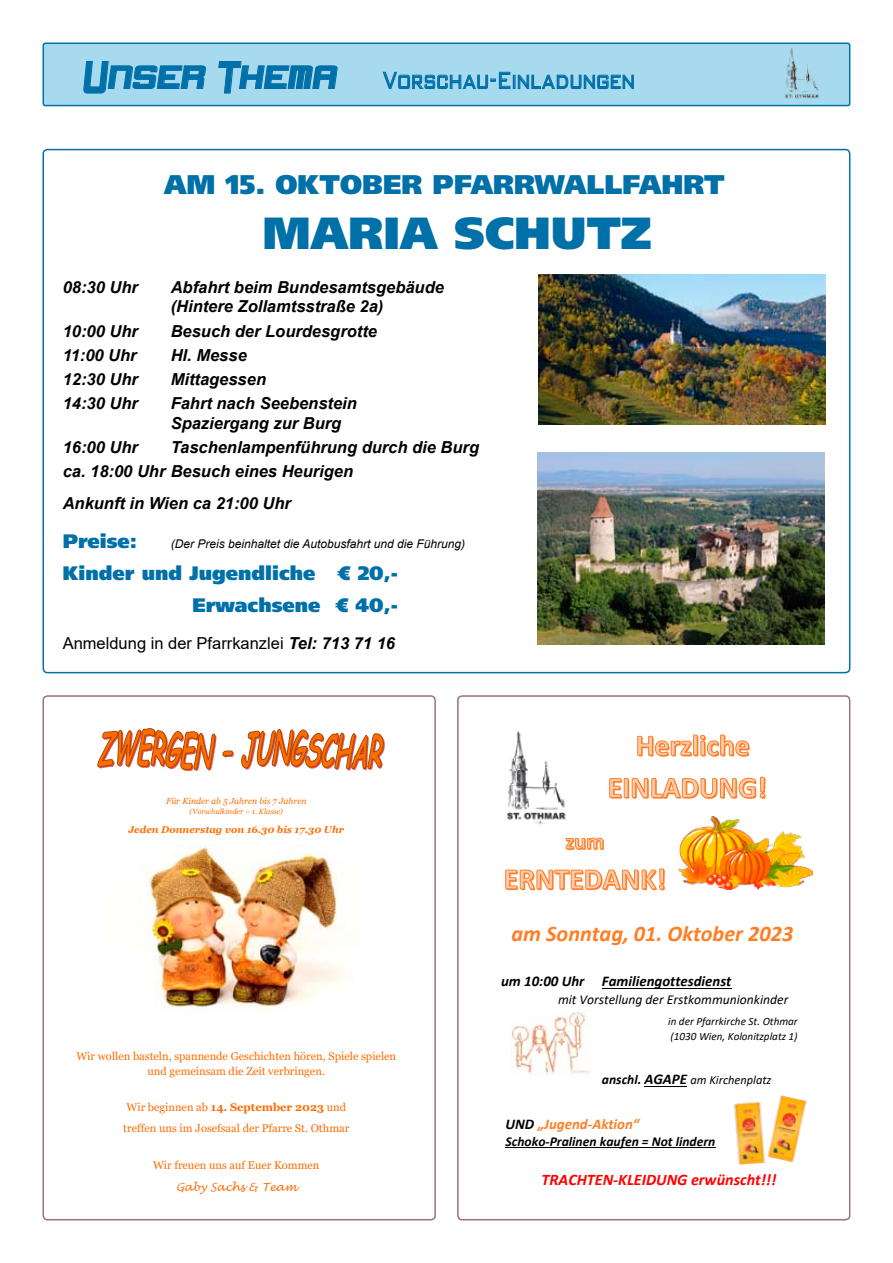
<style>
.page{position:relative;width:893px;height:1263px;background:#fff}
.page>*{position:absolute;margin:0;border:0;box-sizing:border-box;transform-origin:0 0}
.t1{font:45px "Frutiger LT 95 Ult Blk";color:#0070a8}
.t2{font:300 31.5px "Bank Gothic BT";letter-spacing:-.025em;color:#0070a8;scale:.67 1}
.t3{font:27px "Frutiger LT 95 Ult Blk";color:#0070a8}
.t4{font:italic 700 22.35px "Calibri";color:#ff7e25}
.t5{font:19.5px/32px "Frutiger LT 95 Ult Blk";color:#0070a8;text-align:right}
.t6{font:italic 700 16.5px/19.8px "Arial";color:#000}
.t7{font:16.5px "Arial";color:#000}
.t8{font:italic 700 16.05px "Calibri";color:#f00}
.t9{font:italic 700 14.85px "Calibri";color:#000}
.t10{font:italic 700 14.85px "Calibri";color:#ff7e25}
.t11{font:italic 13.65px "Calibri";color:#000}
.t12{font:italic 700 13.65px "Calibri";color:#000}
.t13{font:italic 12.45px "Calibri";color:#000}
.t14{font:italic 12px "Arial";color:#000}
.t15{font:11.1px/14.5px "Georgia";color:#ff6c00;text-align:center}
.t16{font:italic 11.1px/14.5px "Calibri";color:#000}
.t17{font:italic 11.1px "Lucida Handwriting";color:#ff6c00}
.t18{font:italic 700 9.9px "Georgia";color:#ff6c00}
.t19{font:italic 8.7px "Georgia";color:#ff6c00}
.t20{font:italic 7.35px "Georgia";color:#ff6c00}
.s1{font-family:"Never Say Die";font-weight:400;font-size:45px}
.s2{font-weight:700;font-style:italic}
.s3{font-weight:700}
.s4{font-weight:700;font-size:13.65px}
.s5{font-weight:700;font-size:14.85px}
.s6{color:#000}
</style>
<div class="page">
<div style="left:43px;top:695px;width:393px;height:525px;border:2px solid #9c6e85;border-radius:4px"></div>
<div style="left:457px;top:695px;width:393px;height:525px;border:2px solid #9c6e85;border-radius:4px"></div>
<svg style="left:566px;top:838px;width:38px;height:12px"></svg>
<svg style="left:505px;top:868px;width:160px;height:23px"></svg>
<hr style="left:602px;top:988px;width:129px;height:1px;background:#000">
<hr style="left:644px;top:1086px;width:43px;height:1px;background:#000">
<hr style="left:505px;top:1147px;width:210px;height:1px;background:#000">
<svg style="left:637px;top:735px;width:113px;height:22px"></svg>
<svg style="left:609px;top:777px;width:156px;height:22px"></svg>
<img style="left:510px;top:1010px;width:81px;height:64px">
<img style="left:770px;top:1095px;width:37px;height:68px">
<img style="left:734px;top:1102px;width:36px;height:63px">
<img style="left:678px;top:816px;width:135px;height:73px">
<img style="left:507px;top:731px;width:59px;height:94px">
<svg style="left:98px;top:728px;width:287px;height:43px"></svg>
<img style="left:138px;top:844px;width:207px;height:169px">
<img style="left:538px;top:275px;width:287px;height:150px">
<img style="left:538px;top:453px;width:287px;height:191px">
<div style="left:43px;top:43px;width:807px;height:63px;background:#a7daef;border-radius:2px"></div>
<div style="left:43px;top:43px;width:807px;height:63px;border:2px solid #0070a8;border-radius:2px"></div>
<svg style="left:382px;top:72px;width:252px;height:17px"></svg>
<svg style="left:83px;top:61px;width:123px;height:33px"></svg>
<svg style="left:218px;top:61px;width:120px;height:33px"></svg>
<img style="left:785px;top:48px;width:34px;height:53px">
<h2 class="t2" style="left:85px;top:63px;width:823px"><span class="s1">Unser Thema</span> Vorschau-Einladungen</h2>
<h3 class="t3" style="left:164px;top:168px;width:27px">Am</h3>
<h3 class="t3" style="left:226px;top:168px;width:136px">15. Oktobe</h3>
<h3 class="t3" style="left:402px;top:168px;width:324px">r Pfarrwall fahrt</h3>
<h1 class="t1" style="left:263px;top:206px;width:391px">maria Schutz</h1>
<p class="t6" style="left:63px;top:277px;width:77px">08:30 Uhr</p>
<p class="t6" style="left:171px;top:277px;width:275px">Abfahrt beim Bundesamtsgebäude (Hintere Zollamtsstraße 2a)</p>
<p class="t6" style="left:63px;top:321px;width:77px">10:00 Uhr</p>
<p class="t6" style="left:171px;top:321px;width:208px">Besuch der Lourdesgrotte</p>
<p class="t6" style="left:63px;top:345px;width:75px">11:00 Uhr</p>
<p class="t6" style="left:171px;top:345px;width:78px">Hl. Messe</p>
<p class="t6" style="left:63px;top:369px;width:77px">12:30 Uhr</p>
<p class="t6" style="left:171px;top:369px;width:97px">Mittagessen</p>
<p class="t6" style="left:63px;top:393px;width:77px">14:30 Uhr</p>
<p class="t6" style="left:171px;top:393px;width:188px">Fahrt nach Seebenstein<br>Spaziergang zur Burg</p>
<p class="t6" style="left:63px;top:437px;width:77px">16:00 Uhr</p>
<p class="t6" style="left:63px;top:435px;width:418px;line-height:24px;text-indent:108px">Taschenlampenführung durch die Burg ca. 18:00 Uhr Besuch eines Heurigen</p>
<p class="t6" style="left:63px;top:494px;width:230px">Ankunft in Wien ca 21:00 Uhr</p>
<p class="t5" style="left:63px;top:525px;width:76px">Preise:</p>
<p class="t14" style="left:171px;top:536px;width:296px">(Der Preis beinhaltet die Autobusfahrt und die Führung)</p>
<p class="t5" style="left:63px;top:557px;width:337px">Kinder und Jugendliche € 20,-<br>Erwachsene € 40,-</p>
<p class="t7" style="left:63px;top:632px;width:334px">Anmeldung in der Pfarrkanzlei <span class="s2">Tel: 713 71 16</span></p>
<p class="t19" style="left:166px;top:796px;width:142px">Für Kinder ab 5 Jahren bis 7 Jahren</p>
<p class="t20" style="left:190px;top:807px;width:95px">(Vorschulkinder – 1. Klasse)</p>
<p class="t18" style="left:128px;top:823px;width:217px">Jeden Donnerstag von 16.30 bis 17.30 Uhr</p>
<p class="t15" style="left:76px;top:1049px;width:321px">Wir wollen basteln, spannende Geschichten hören, Spiele spielen und gemeinsam die Zeit verbringen.</p>
<p class="t15" style="left:123px;top:1097px;width:227px;line-height:20.7px;text-align:left">Wir beginnen ab <span class="s3">14. September 2023</span> und treffen uns im Josefsaal der Pfarre St. Othmar</p>
<p class="t15" style="left:153px;top:1158px;width:168px">Wir freuen uns auf Euer Kommen</p>
<p class="t17" style="left:176px;top:1180px;width:122px">Gaby Sachs &amp; Team</p>
<h3 class="t4" style="left:512px;top:917px;width:283px">am Sonntag, 01. Oktober 2023</h3>
<p class="t9" style="left:501px;top:970px;width:232px">um 10:00 Uhr Familiengottesdienst</p>
<p class="t11" style="left:558px;top:990px;width:232px">mit Vorstellung der Erstkommunionkinder</p>
<p class="t16" style="left:668px;top:1013px;width:131px">in der Pfarrkirche St. Othmar (1030 Wien, Kolonitzplatz 1)</p>
<p class="t13" style="left:602px;top:1071px;width:171px"><span class="s4">anschl.</span> <span class="s5">AGAPE</span> am Kirchenplatz</p>
<p class="t10" style="left:505px;top:1113px;width:135px"><span class="s6">UND</span> „Jugend-Aktion“</p>
<p class="t12" style="left:505px;top:1131px;width:211px">Schoko-Pralinen kaufen = Not lindern</p>
<p class="t8" style="left:542px;top:1168px;width:236px">TRACHTEN-KLEIDUNG erwünscht!!!</p>
</div>
